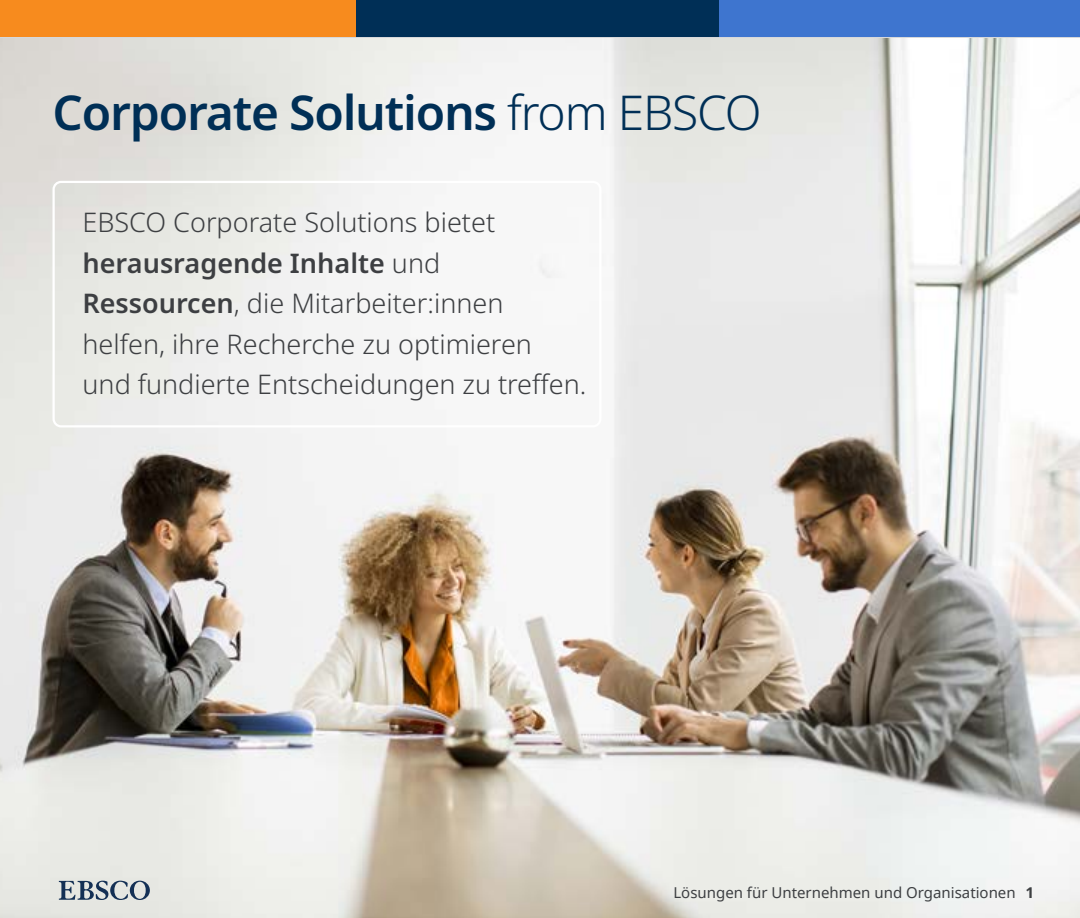
<style>
.page{position:relative;width:1080px;height:918px;background:#fff}
.page>*{position:absolute;margin:0;border:0;box-sizing:border-box;transform-origin:0 0}
.H1{font:600 48px "Noto Sans";letter-spacing:-.025em;color:#002f56}
.H1-2{font:300 27px/40.5px "Noto Sans";color:#3d3f42}
.t1{font:15px "Noto Sans";color:#3d3f42}
.Number_grey{font:700 15px "Noto Sans";color:#3d3f42}
.s1{font-weight:300}
.s2{font-weight:600}
</style>
<div class="page">
<img style="left:0;top:39px;width:1080px;height:879px">
<div style="left:0;top:0;width:357px;height:37px;background:#f78b1e"></div>
<div style="left:357px;top:0;width:362px;height:37px;background:#002f56"></div>
<div style="left:719px;top:0;width:361px;height:37px;background:#3e75cf"></div>
<div style="left:52px;top:181px;width:550px;height:246px;border:2px solid #fff;border-radius:8px"></div>
<svg style="left:59px;top:881px;width:91px;height:19px;background:#98a3ae"></svg>
<p class="H1" style="left:52px;top:79px;width:711px">Corporate Solutions <span class="s1">from EBSCO</span></p>
<p class="H1-2" style="left:82px;top:203px;width:506px">EBSCO Corporate Solutions bietet <span class="s2">herausragende Inhalte</span> und <span class="s2">Ressourcen</span>, die Mitarbeiter:innen helfen, ihre Recherche zu optimieren und fundierte Entscheidungen zu treffen.</p>
<p class="t1" style="left:673px;top:883px;width:344px">Lösungen für Unternehmen und Organisationen</p>
<p class="Number_grey" style="left:1026px;top:882px;width:10px">1</p>
</div>
